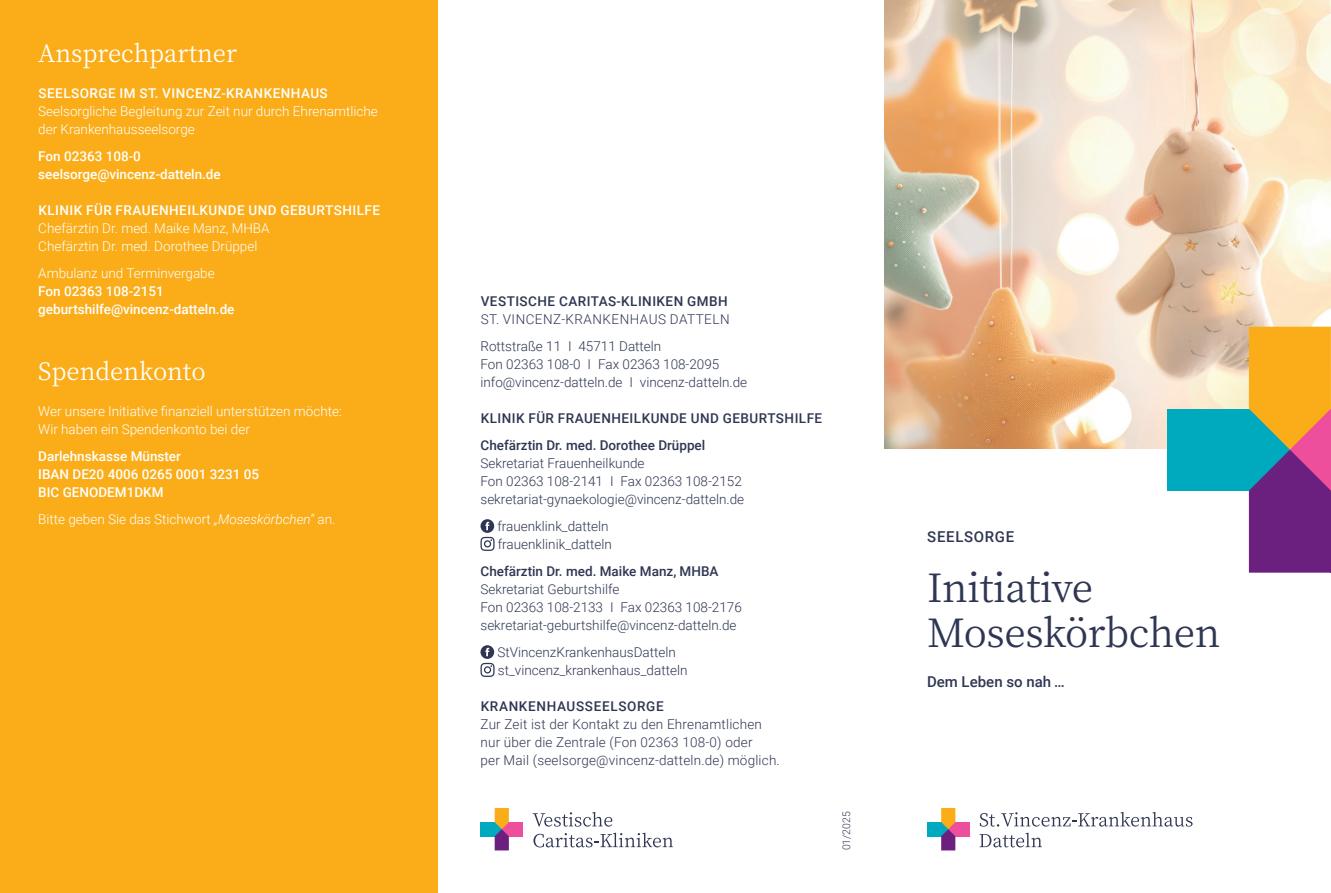
<style>
.page{position:relative;width:1331px;height:893px;background:#fff}
.page>*{position:absolute;margin:0;border:0;box-sizing:border-box;transform-origin:0 0}
.t1{font:39px/45px "Noto Serif JP";letter-spacing:-.01em;color:#2f3653}
.t2{font:24px "Noto Serif JP";color:#fff}
.t3{font:500 15px "Roboto";color:#2f3653}
.t4{font:500 15px "Roboto";letter-spacing:.045em;color:#2f3653}
.t5{font:300 13.5px/18px "Roboto";color:#2f3653}
.t6{font:300 13.5px/18px "Roboto";color:#fff}
.t7{font:500 13.5px "Roboto";color:#fff}
.t8{font:500 13.5px "Roboto";letter-spacing:.035em;color:#2f3653}
.t9{font:500 13.5px "Roboto";letter-spacing:.035em;color:#fff}
.t10{font:500 13.5px "Roboto";color:#2f3653}
.t11{font:300 13.5px "Roboto";letter-spacing:.035em;color:#2f3653}
.t12{font:300 10.5px "Roboto";color:#2f3653}
.s1{font-style:italic}
</style>
<div class="page">
<div style="left:0;top:0;width:438px;height:893px;background:#faad19"></div>
<img style="left:884px;top:0;width:447px;height:449px">
<div style="left:1167px;top:409px;width:123px;height:82px;background:#00aabe"></div>
<svg style="left:1249px;top:327px;width:82px;height:246px;background:#a8695c"></svg>
<hr style="left:1330px;top:327px;width:1px;height:82px;background:#faad19">
<svg style="left:533px;top:812px;width:79px;height:15px"></svg>
<svg style="left:533px;top:833px;width:140px;height:14px"></svg>
<div style="left:502px;top:822px;width:21px;height:14px;background:#ee4f9d"></div>
<div style="left:480px;top:822px;width:22px;height:14px;background:#00aabe"></div>
<svg style="left:495px;top:808px;width:14px;height:42px"></svg>
<svg style="left:980px;top:812px;width:212px;height:15px"></svg>
<svg style="left:979px;top:833px;width:63px;height:14px"></svg>
<div style="left:948px;top:822px;width:21px;height:14px;background:#ee4f9d"></div>
<div style="left:927px;top:822px;width:21px;height:14px;background:#00aabe"></div>
<svg style="left:941px;top:808px;width:14px;height:42px"></svg>
<svg style="left:480px;top:519px;width:15px;height:32px"></svg>
<svg style="left:480px;top:645px;width:15px;height:32px"></svg>
<p class="t2" style="left:38px;top:40px;width:200px">Ansprechpartner</p>
<p class="t9" style="left:39px;top:84px;width:291px">SEELSORGE IM ST. VINCENZ-KRANKENHAUS</p>
<p class="t6" style="left:38px;top:102px;width:341px">Seelsorgliche Begleitung zur Zeit nur durch Ehrenamtliche der Krankenhausseelsorge</p>
<p class="t7" style="left:38px;top:147px;width:104px">Fon 02363 108-0</p>
<p class="t7" style="left:38px;top:165px;width:184px">seelsorge@vincenz-datteln.de</p>
<p class="t9" style="left:39px;top:201px;width:343px">KLINIK FÜR FRAUENHEILKUNDE UND GEBURTSHILFE</p>
<p class="t6" style="left:38px;top:219px;width:233px">Chefärztin Dr. med. Maike Manz, MHBA</p>
<p class="t6" style="left:38px;top:237px;width:221px">Chefärztin Dr. med. Dorothee Drüppel</p>
<p class="t6" style="left:38px;top:264px;width:178px">Ambulanz und Terminvergabe</p>
<p class="t7" style="left:38px;top:282px;width:127px">Fon 02363 108-2151</p>
<p class="t7" style="left:38px;top:300px;width:198px">geburtshilfe@vincenz-datteln.de</p>
<p class="t2" style="left:38px;top:358px;width:169px">Spendenkonto</p>
<p class="t6" style="left:38px;top:402px;width:305px">Wer unsere Initiative finanziell unterstützen möchte:</p>
<p class="t6" style="left:38px;top:420px;width:213px">Wir haben ein Spendenkonto bei der</p>
<p class="t7" style="left:38px;top:447px;width:144px">Darlehnskasse Münster</p>
<p class="t7" style="left:38px;top:465px;width:222px">IBAN DE20 4006 0265 0001 3231 05</p>
<p class="t7" style="left:38px;top:483px;width:127px">BIC GENODEM1DKM</p>
<p class="t6" style="left:38px;top:510px;width:299px">Bitte geben Sie das Stichwort <span class="s1">„Moseskörbchen“</span> an.</p>
<p class="t8" style="left:481px;top:292px;width:248px">VESTISCHE CARITAS-KLINIKEN GMBH</p>
<p class="t11" style="left:481px;top:310px;width:250px">ST. VINCENZ-KRANKENHAUS DATTELN</p>
<p class="t5" style="left:480px;top:337px;width:182px">Rottstraße 11 I 45711 Datteln</p>
<p class="t5" style="left:480px;top:355px;width:240px">Fon 02363 108-0 I Fax 02363 108-2095</p>
<p class="t5" style="left:480px;top:373px;width:268px">info@vincenz-datteln.de I vincenz-datteln.de</p>
<p class="t8" style="left:481px;top:409px;width:343px">KLINIK FÜR FRAUENHEILKUNDE UND GEBURTSHILFE</p>
<p class="t10" style="left:480px;top:436px;width:226px">Chefärztin Dr. med. Dorothee Drüppel</p>
<p class="t5" style="left:480px;top:454px;width:166px">Sekretariat Frauenheilkunde</p>
<p class="t5" style="left:480px;top:472px;width:263px">Fon 02363 108-2141 I Fax 02363 108-2152</p>
<p class="t5" style="left:480px;top:490px;width:265px">sekretariat-gynaekologie@vincenz-datteln.de</p>
<p class="t5" style="left:497px;top:517px;width:113px">frauenklink_datteln</p>
<p class="t5" style="left:498px;top:535px;width:116px">frauenklinik_datteln</p>
<p class="t10" style="left:480px;top:562px;width:240px">Chefärztin Dr. med. Maike Manz, MHBA</p>
<p class="t5" style="left:480px;top:580px;width:140px">Sekretariat Geburtshilfe</p>
<p class="t5" style="left:480px;top:598px;width:263px">Fon 02363 108-2133 I Fax 02363 108-2176</p>
<p class="t5" style="left:480px;top:616px;width:258px">sekretariat-geburtshilfe@vincenz-datteln.de</p>
<p class="t5" style="left:497px;top:643px;width:180px">StVincenzKrankenhausDatteln</p>
<p class="t5" style="left:498px;top:661px;width:191px">st_vincenz_krankenhaus_datteln</p>
<p class="t8" style="left:481px;top:697px;width:185px">KRANKENHAUSSEELSORGE</p>
<p class="t5" style="left:480px;top:715px;width:283px">Zur Zeit ist der Kontakt zu den Ehrenamtlichen nur über die Zentrale (Fon 02363 108-0) oder</p>
<p class="t5" style="left:480px;top:751px;width:301px">per Mail (seelsorge@vincenz-datteln.de) möglich.</p>
<p class="t12" style="left:839px;top:850px;width:41px;rotate:-90deg">01/2025</p>
<p class="t4" style="left:927px;top:526px;width:89px">SEELSORGE</p>
<p class="t1" style="left:927px;top:566px;width:295px">Initiative<br>Moseskörbchen</p>
<p class="t3" style="left:927px;top:671px;width:139px">Dem Leben so nah …</p>
</div>
